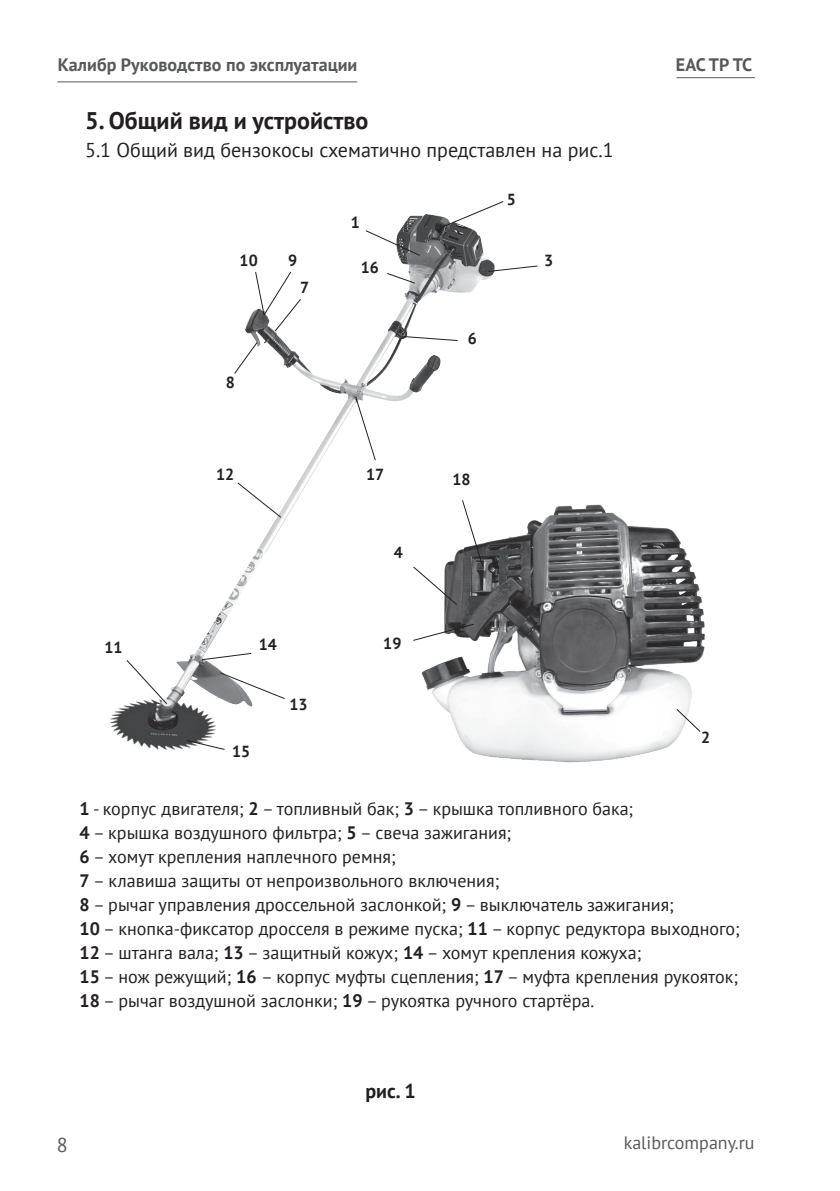
<style>
.page{position:relative;width:840px;height:1191px;background:#fff}
.page>*{position:absolute;margin:0;border:0;box-sizing:border-box;transform-origin:0 0}
.Zagolovok{font:700 24px "PT Sans";color:#231f20}
.Paragraf{font:20px "PT Sans";color:#231f20}
.t1{font:700 20px "PT Sans";color:#231f20}
.t2{font:20px "PT Sans";color:#57585a}
.Paragraf-2{font:18px "PT Sans";color:#231f20}
.t3{font:700 18px "PT Sans";color:#57585a}
.t4{font:18px "PT Sans";color:#57585a}
.t5{font:700 16px "PT Sans";color:#231f20}
.s1{font-weight:700}
</style>
<div class="page">
<hr style="left:57px;top:81px;width:300px;height:1px;background:#57585a">
<hr style="left:676px;top:77px;width:78px;height:1px;background:#57585a">
<img style="left:110px;top:214px;width:385px;height:536px">
<img style="left:408px;top:490px;width:297px;height:273px">
<svg style="left:386px;top:272px;width:30px;height:12px"></svg>
<svg style="left:412px;top:623px;width:62px;height:18px"></svg>
<svg style="left:354px;top:395px;width:22px;height:66px"></svg>
<svg style="left:185px;top:739px;width:40px;height:11px"></svg>
<svg style="left:219px;top:671px;width:67px;height:29px"></svg>
<svg style="left:201px;top:652px;width:51px;height:9px"></svg>
<svg style="left:364px;top:229px;width:57px;height:28px"></svg>
<svg style="left:675px;top:708px;width:26px;height:25px"></svg>
<svg style="left:487px;top:265px;width:51px;height:7px"></svg>
<svg style="left:412px;top:499px;width:71px;height:107px"></svg>
<svg style="left:440px;top:201px;width:64px;height:28px"></svg>
<svg style="left:402px;top:335px;width:56px;height:7px"></svg>
<svg style="left:233px;top:341px;width:25px;height:34px"></svg>
<svg style="left:254px;top:270px;width:48px;height:62px"></svg>
<svg style="left:125px;top:659px;width:43px;height:46px"></svg>
<svg style="left:236px;top:481px;width:46px;height:38px"></svg>
<p class="t3" style="left:58px;top:53px;width:301px">Калибр Руководство по эксплуатации</p>
<p class="Zagolovok" style="left:85px;top:104px;width:285px">5. Общий вид и устройство</p>
<p class="Paragraf" style="left:85px;top:137px;width:530px">5.1 Общий вид бензокосы схематично представлен на рис.1</p>
<p class="t5" style="left:104px;top:637px;width:20px">11</p>
<p class="t5" style="left:239px;top:250px;width:20px">10</p>
<p class="t5" style="left:288px;top:250px;width:11px">9</p>
<p class="t5" style="left:226px;top:372px;width:11px">8</p>
<p class="t5" style="left:216px;top:464px;width:20px">12</p>
<p class="t5" style="left:300px;top:277px;width:11px">7</p>
<p class="t5" style="left:259px;top:633px;width:20px">14</p>
<p class="t5" style="left:232px;top:741px;width:20px">15</p>
<p class="t5" style="left:289px;top:693px;width:20px">13</p>
<p class="t5" style="left:350px;top:212px;width:11px">1</p>
<p class="t5" style="left:360px;top:257px;width:20px">16</p>
<p class="t5" style="left:366px;top:464px;width:20px">17</p>
<p class="t5" style="left:393px;top:541px;width:11px">4</p>
<p class="t5" style="left:383px;top:632px;width:20px">19</p>
<p class="t5" style="left:467px;top:327px;width:11px">6</p>
<p class="t5" style="left:506px;top:189px;width:11px">5</p>
<p class="t5" style="left:543px;top:250px;width:11px">3</p>
<p class="t5" style="left:452px;top:468px;width:20px">18</p>
<p class="t3" style="left:675px;top:52px;width:78px">EAC ТР ТС</p>
<p class="t5" style="left:700px;top:726px;width:11px">2</p>
<p class="Paragraf-2" style="left:79px;top:797px;width:555px"><span class="s1">1</span> - корпус двигателя; <span class="s1">2</span> – топливный бак; <span class="s1">3</span> – крышка топливного бака;</p>
<p class="Paragraf-2" style="left:79px;top:821px;width:433px"><span class="s1">4</span> – крышка воздушного фильтра; <span class="s1">5</span> – свеча зажигания;</p>
<p class="Paragraf-2" style="left:79px;top:845px;width:317px"><span class="s1">6</span> – хомут крепления наплечного ремня;</p>
<p class="Paragraf-2" style="left:79px;top:869px;width:421px"><span class="s1">7</span> – клавиша защиты от непроизвольного включения;</p>
<p class="Paragraf-2" style="left:79px;top:893px;width:595px"><span class="s1">8</span> – рычаг управления дроссельной заслонкой; <span class="s1">9</span> – выключатель зажигания;</p>
<p class="Paragraf-2" style="left:79px;top:917px;width:661px"><span class="s1">10</span> – кнопка-фиксатор дросселя в режиме пуска; <span class="s1">11</span> – корпус редуктора выходного;</p>
<p class="Paragraf-2" style="left:79px;top:941px;width:563px"><span class="s1">12</span> – штанга вала; <span class="s1">13</span> – защитный кожух; <span class="s1">14</span> – хомут крепления кожуха;</p>
<p class="Paragraf-2" style="left:79px;top:965px;width:659px"><span class="s1">15</span> – нож режущий; <span class="s1">16</span> – корпус муфты сцепления; <span class="s1">17</span> – муфта крепления рукояток;</p>
<p class="Paragraf-2" style="left:79px;top:989px;width:516px"><span class="s1">18</span> – рычаг воздушной заслонки; <span class="s1">19</span> – рукоятка ручного стартёра.</p>
<p class="t2" style="left:57px;top:1132px;width:12px">8</p>
<p class="t1" style="left:365px;top:1077px;width:52px">рис. 1</p>
<p class="t4" style="left:623px;top:1131px;width:132px">kalibrcompany.ru</p>
</div>
